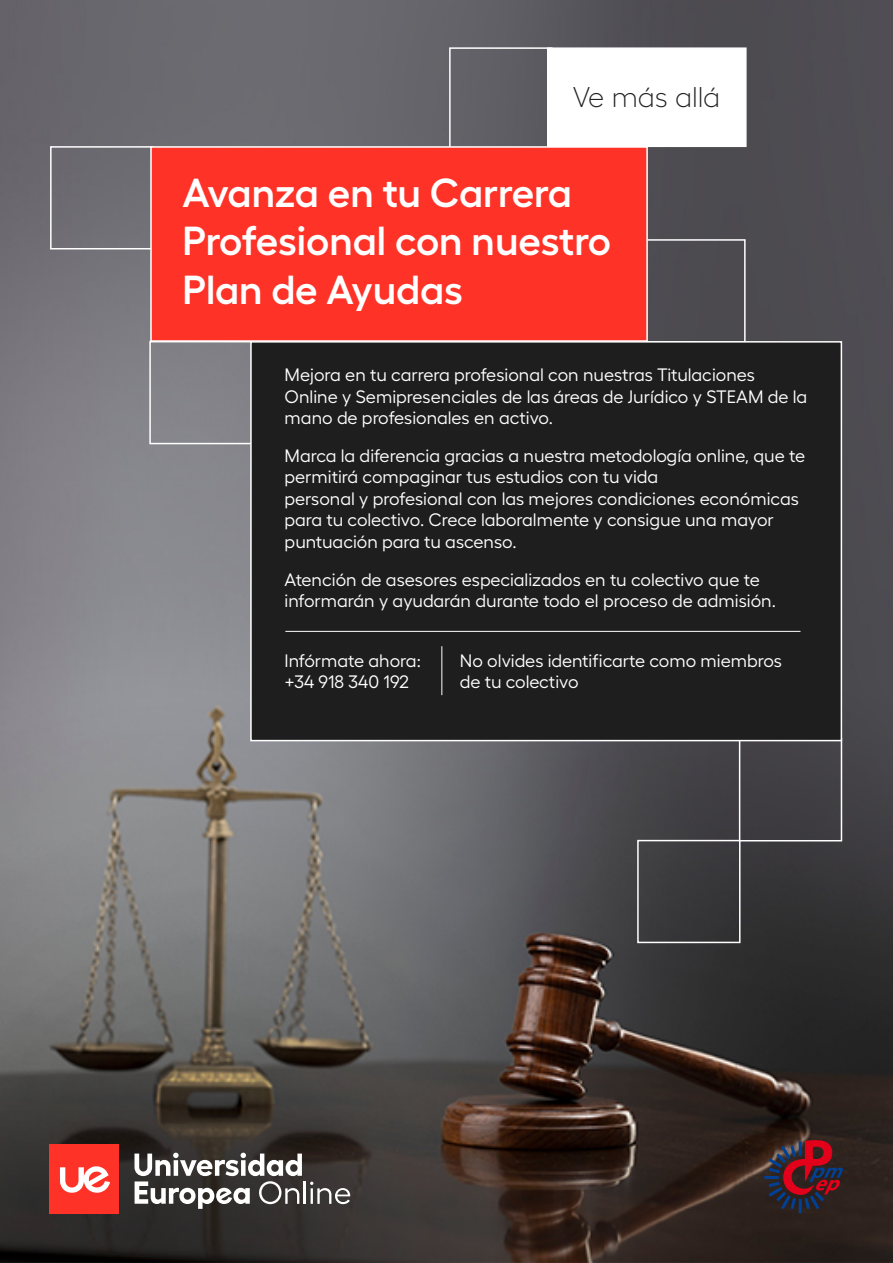
<style>
.page{position:relative;width:893px;height:1263px;background:#fff}
.page>*{position:absolute;margin:0;border:0;box-sizing:border-box;transform-origin:0 0}
.t1{font:600 40.5px/48.6px "Hellix";letter-spacing:-.005em;color:#fff}
.t2{font:300 28.5px "Hellix";color:#1e1e1e}
.t3{font:18px/21.6px "Hellix";color:#fff}
</style>
<div class="page">
<img style="left:0;top:0;width:893px;height:1263px">
<div style="left:642px;top:239px;width:104px;height:103px;border:2px solid #fff"></div>
<div style="left:149px;top:341px;width:104px;height:103px;border:2px solid #fff"></div>
<div style="left:739px;top:738px;width:103px;height:103px;border:2px solid #fff"></div>
<div style="left:637px;top:840px;width:103px;height:103px;border:2px solid #fff"></div>
<div style="left:50px;top:146px;width:103px;height:103px;border:2px solid #fff"></div>
<svg style="left:134px;top:1152px;width:168px;height:57px"></svg>
<hr style="left:304px;top:1181px;width:2px;height:23px;background:#fff">
<svg style="left:310px;top:1181px;width:40px;height:23px"></svg>
<div style="left:50px;top:1144px;width:69px;height:69px;background:#ff3228"></div>
<svg style="left:60px;top:1166px;width:50px;height:27px"></svg>
<div style="left:150px;top:146px;width:498px;height:196px;background:#ff3228;border:2px solid #fff"></div>
<div style="left:250px;top:341px;width:592px;height:400px;background:#1e1e1e;border:2px solid #fff"></div>
<hr style="left:285px;top:631px;width:515px;height:1px;background:#fff">
<hr style="left:441px;top:646px;width:1px;height:49px;background:#fff">
<div style="left:547px;top:47px;width:200px;height:100px;background:#fff"></div>
<svg style="left:764px;top:1140px;width:78px;height:72px;background:#50222f"></svg>
<div style="left:49px;top:1113px;width:100px;height:101px;border:1px solid #ff3326"></div>
<svg style="left:0;top:0;width:874px;height:132px;fill:#67666c"></svg>
<div style="left:48px;top:22px;width:102px;height:101px;background:#69676d"></div>
<div style="left:148px;top:121px;width:101px;height:101px;border:1px solid #ff3326"></div>
<div style="left:247px;top:121px;width:101px;height:101px;border:1px solid #ff3326"></div>
<div style="left:347px;top:121px;width:100px;height:101px;border:1px solid #ff3326"></div>
<div style="left:446px;top:121px;width:100px;height:101px;border:1px solid #ff3326"></div>
<div style="left:644px;top:121px;width:101px;height:101px;border:1px solid #ff3326"></div>
<div style="left:148px;top:221px;width:101px;height:100px;border:1px solid #ff3326"></div>
<div style="left:644px;top:221px;width:101px;height:100px;border:1px solid #ff3326"></div>
<div style="left:148px;top:320px;width:101px;height:100px;border:1px solid #ff3326"></div>
<div style="left:247px;top:320px;width:101px;height:100px;border:1px solid #ff3326"></div>
<h2 class="t2" style="left:573px;top:76px;width:149px">Ve más allá</h2>
<h1 class="t1" style="left:182px;top:164px;width:430px">Avanza en tu Carrera<br>Profesional con nuestro<br>Plan de Ayudas</h1>
<p class="t3" style="left:285px;top:362px;width:524px">Mejora en tu carrera profesional con nuestras Titulaciones<br>Online y Semipresenciales de las áreas de Jurídico y STEAM de la mano de profesionales en activo.</p>
<p class="t3" style="left:285px;top:443px;width:522px">Marca la diferencia gracias a nuestra metodología online, que te permitirá compaginar tus estudios con tu vida<br>personal y profesional con las mejores condiciones económicas para tu colectivo. Crece laboralmente y consigue una mayor puntuación para tu ascenso.</p>
<p class="t3" style="left:285px;top:567px;width:493px">Atención de asesores especializados en tu colectivo que te informarán y ayudarán durante todo el proceso de admisión.</p>
<p class="t3" style="left:285px;top:648px;width:138px">Infórmate ahora: +34 918 340 192</p>
<p class="t3" style="left:460px;top:648px;width:324px">No olvides identificarte como miembros de tu colectivo</p>
</div>
